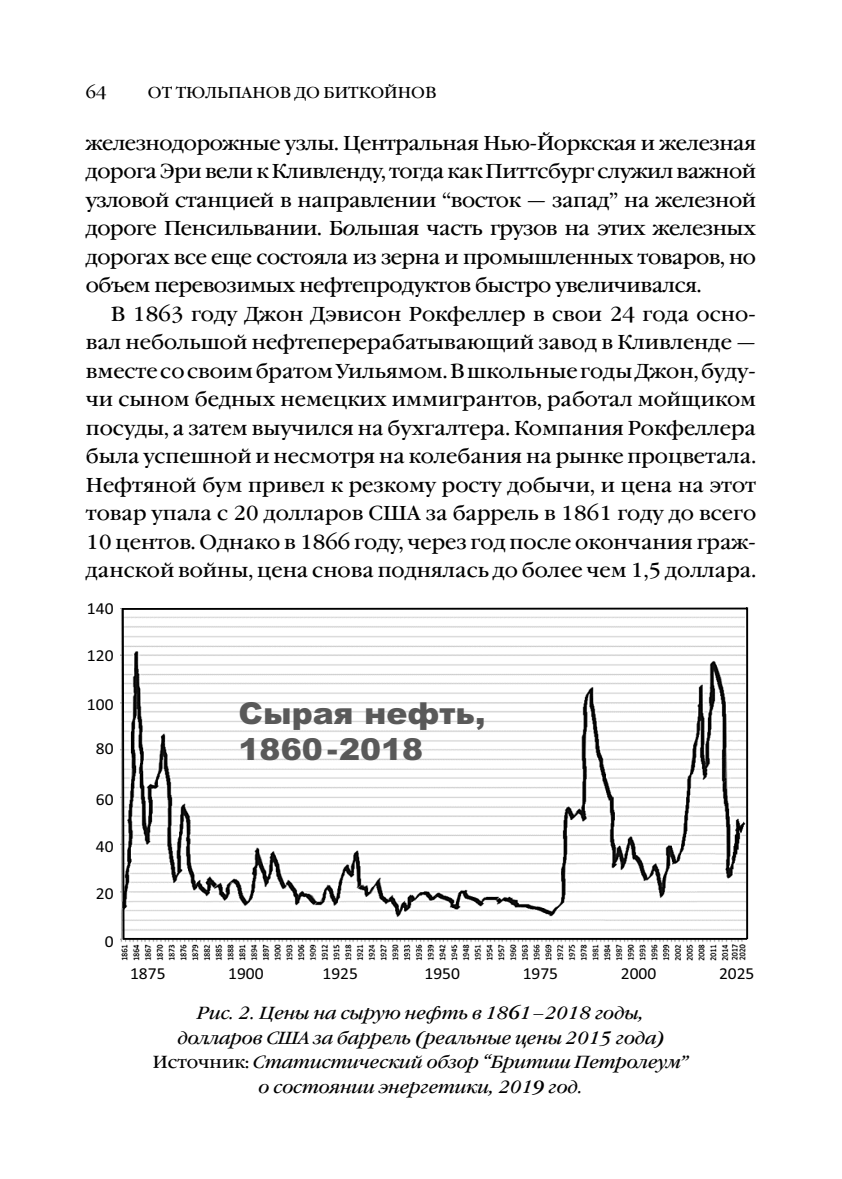
<style>
.page{position:relative;width:842px;height:1179px;background:#fff}
.page>*{position:absolute;margin:0;border:0;box-sizing:border-box;transform-origin:0 0}
.t1{font:900 30.28px/35.2px "Arial";color:#595959;scale:1.04 1}
.Обычный{font:20.12px/28.5px "Garamond Book C";color:#000;text-align:justify}
.Обычный_буквица{font:20.12px/28.5px "Garamond Book C";letter-spacing:-.02em;color:#000;text-align:justify}
.Figure_Text{font:italic 17.5px/24.8px "Garamond Book C";color:#000;text-align:center}
.t2{font:16.8px "Calibri";color:#000;scale:1.04 1}
.t3{font:16.62px "Garamond Book C";color:#000}
.t4{font:15.75px "Garamond Book C";color:#000}
.s1{font-style:italic}
.s2{font-style:normal}
</style>
<div class="page">
<img style="left:120px;top:608px;width:626px;height:352px">
<svg style="left:121px;top:607px;width:627px;height:333px"></svg>
<p class="t3" style="left:86px;top:83px;width:22px">64</p>
<p class="t4" style="left:148px;top:84px;width:290px">ОТ ТЮЛЬПАНОВ ДО БИТКОЙНОВ</p>
<p class="Обычный_буквица" style="left:86px;top:129px;width:671px">железнодорожные узлы. Центральная Нью-Йоркская и железная дорога Эри вели к Кливленду, тогда как Питтсбург служил важной узловой станцией в направлении “восток — запад” на железной дороге Пенсильвании. Б<span class="s1">о</span>льшая часть грузов на этих железных дорогах все еще состояла из зерна и промышленных товаров, но объем перевозимых нефтепродуктов быстро увеличивался.</p>
<p class="Обычный" style="left:86px;top:300px;width:671px;text-indent:25px">В 1863 году Джон Дэвисон Рокфеллер в свои 24 года осно&shy;вал небольшой нефтеперерабатывающий завод в Кливленде — вместе со своим братом Уильямом. В школьные годы Джон, буду&shy;чи сыном бедных немецких иммигрантов, работал мойщиком посуды, а затем выучился на бухгалтера. Компания Рокфеллера была успешной и несмотря на колебания на рынке процветала.<br>Нефтяной бум привел к резкому росту добычи, и цена на этот товар упала с 20 долларов США за баррель в 1861 году до всего 10 центов. Однако в 1866 году, через год после окончания граж&shy;данской войны, цена снова поднялась до более чем 1,5 доллара.</p>
<p class="t2" style="left:87px;top:597px;width:27px">140</p>
<p class="t2" style="left:87px;top:645px;width:27px">120</p>
<p class="t2" style="left:87px;top:693px;width:27px">100</p>
<p class="t2" style="left:96px;top:738px;width:19px">80</p>
<p class="t2" style="left:96px;top:788px;width:19px">60</p>
<p class="t2" style="left:96px;top:836px;width:19px">40</p>
<p class="t2" style="left:96px;top:882px;width:19px">20</p>
<p class="t2" style="left:105px;top:930px;width:10px">0</p>
<p class="t2" style="left:130px;top:962px;width:36px">1875</p>
<p class="t2" style="left:228px;top:962px;width:36px">1900</p>
<p class="t2" style="left:322px;top:962px;width:36px">1925</p>
<p class="t2" style="left:424px;top:962px;width:36px">1950</p>
<p class="t2" style="left:522px;top:962px;width:36px">1975</p>
<p class="t2" style="left:620px;top:962px;width:36px">2000</p>
<p class="t2" style="left:718px;top:962px;width:36px">2025</p>
<p class="t1" style="left:238px;top:695px;width:239px">Cырая нефть,<br>1860-2018</p>
<p class="Figure_Text" style="left:153px;top:1001px;width:538px">Рис. 2. Цены на сырую нефть в 1861–2018 годы, долларов США за баррель (реальные цены 2015 года)<br><span class="s2">Источник:</span> Статистический обзор “Бритиш Петролеум” о состоянии энергетики, 2019 год.</p>
</div>
